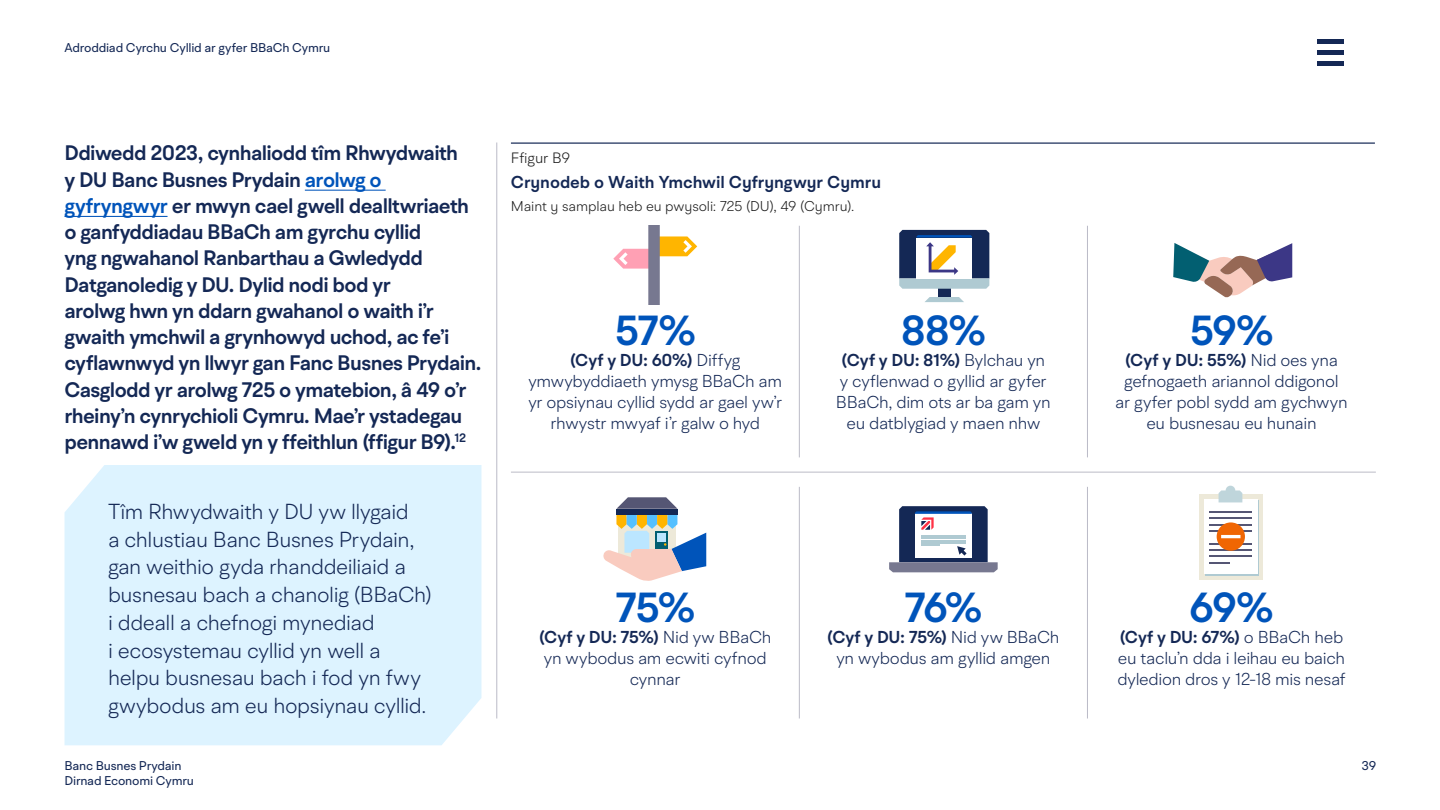
<style>
.page{position:relative;width:1440px;height:810px;background:#fff}
.page>*{position:absolute;margin:0;border:0;box-sizing:border-box;transform-origin:0 0}
.t1{font:600 42px "BR Hendrix";letter-spacing:-.05em;color:#0054ba}
.t2{font:300 21.75px/27.8px "BR Hendrix";letter-spacing:-.02em;color:#142855}
.t3{font:600 21px/26.2px "BR Hendrix";letter-spacing:-.03em;color:#142855}
.t4{font:300 17.25px/21px "BR Hendrix";letter-spacing:-.02em;color:#142855;text-align:center}
.t5{font:600 17.25px "BR Hendrix";letter-spacing:-.005em;color:#142855}
.t6{font:300 15px "BR Hendrix";letter-spacing:-.01em;color:#1a1a1a}
.t7{font:300 14.25px "BR Hendrix";letter-spacing:-.01em;color:#1a1a1a}
.t8{font:12.75px/15.3px "BR Hendrix";letter-spacing:-.02em;color:#142855}
.s1{color:#0054ba}
.s2{font-weight:600}
</style>
<div class="page">
<hr style="left:496px;top:142px;width:1px;height:576px;background:#bbbbc7">
<div style="left:1317px;top:39px;width:27px;height:5px;background:#142855"></div>
<div style="left:1317px;top:50px;width:27px;height:5px;background:#142855"></div>
<div style="left:1317px;top:61px;width:27px;height:5px;background:#142855"></div>
<hr style="left:511px;top:142px;width:864px;height:2px;background:#142855">
<svg style="left:1173px;top:243px;width:119px;height:55px"></svg>
<div style="left:1200px;top:495px;width:63px;height:85px;background:#ede9d9"></div>
<div style="left:1226px;top:486px;width:9px;height:9px;background:#bfd5db;border-radius:50%"></div>
<svg style="left:1205px;top:500px;width:54px;height:76px"></svg>
<div style="left:1204px;top:499px;width:53px;height:75px;background:#fff"></div>
<hr style="left:1209px;top:511px;width:42px;height:2px;background:#555674">
<hr style="left:1209px;top:518px;width:42px;height:1px;background:#555674">
<hr style="left:1209px;top:524px;width:42px;height:1px;background:#555674">
<hr style="left:1209px;top:530px;width:42px;height:2px;background:#555674">
<hr style="left:1209px;top:543px;width:42px;height:1px;background:#555674">
<hr style="left:1209px;top:549px;width:42px;height:2px;background:#555674">
<hr style="left:1209px;top:556px;width:42px;height:1px;background:#555674">
<svg style="left:1209px;top:562px;width:20px;height:1px"></svg>
<svg style="left:1219px;top:490px;width:23px;height:12px"></svg>
<svg style="left:1217px;top:522px;width:28px;height:29px"></svg>
<div style="left:938px;top:289px;width:13px;height:8px;background:#142855"></div>
<svg style="left:925px;top:297px;width:39px;height:5px"></svg>
<svg style="left:899px;top:230px;width:90px;height:59px"></svg>
<svg style="left:889px;top:506px;width:109px;height:66px"></svg>
<svg style="left:613px;top:226px;width:84px;height:79px"></svg>
<svg style="left:603px;top:497px;width:103px;height:84px"></svg>
<hr style="left:1087px;top:226px;width:1px;height:231px;background:#bbbbc7">
<hr style="left:1087px;top:487px;width:1px;height:231px;background:#bbbbc7">
<hr style="left:799px;top:226px;width:1px;height:231px;background:#bbbbc7">
<hr style="left:799px;top:487px;width:1px;height:231px;background:#bbbbc7">
<hr style="left:511px;top:472px;width:865px;height:1px;background:#bbbbc7">
<hr style="left:305px;top:190px;width:81px;height:1px;background:#0054ba">
<hr style="left:64px;top:216px;width:104px;height:1px;background:#0054ba">
<div style="left:65px;top:465px;width:416px;height:280px;background:#ddf3ff"></div>
<p class="t8" style="left:64px;top:40px;width:267px">Adroddiad Cyrchu Cyllid ar gyfer BBaCh Cymru</p>
<p class="t3" style="left:64px;top:140px;width:419px">Ddiwedd 2023, cynhaliodd tîm Rhwydwaith<br>y DU Banc Busnes Prydain <span class="s1">arolwg o gyfryngwyr</span> er mwyn cael gwell dealltwriaeth o ganfyddiadau BBaCh am gyrchu cyllid<br>yng ngwahanol Ranbarthau a Gwledydd Datganoledig y DU. Dylid nodi bod yr<br>arolwg hwn yn ddarn gwahanol o waith i’r gwaith ymchwil a grynhowyd uchod, ac fe’i cyflawnwyd yn llwyr gan Fanc Busnes Prydain.<br>Casglodd yr arolwg 725 o ymatebion, â 49 o’r rheiny’n cynrychioli Cymru. Mae’r ystadegau pennawd i’w gweld yn y ffeithlun (ffigur B9).<sup>12</sup></p>
<p class="t2" style="left:108px;top:497px;width:326px">Tîm Rhwydwaith y DU yw llygaid<br>a chlustiau Banc Busnes Prydain, gan weithio gyda rhanddeiliaid a busnesau bach a chanolig (BBaCh) i ddeall a chefnogi mynediad<br>i ecosystemau cyllid yn well a helpu busnesau bach i fod yn fwy gwybodus am eu hopsiynau cyllid.</p>
<p class="t8" style="left:64px;top:758px;width:131px">Banc Busnes Prydain<br>Dirnad Economi Cymru</p>
<p class="t6" style="left:511px;top:148px;width:61px">Ffigur B9</p>
<p class="t5" style="left:511px;top:171px;width:372px">Crynodeb o Waith Ymchwil Cyfryngwyr Cymru</p>
<p class="t7" style="left:511px;top:197px;width:345px">Maint y samplau heb eu pwysoli: 725 (DU), 49 (Cymru).</p>
<h1 class="t1" style="left:615px;top:305px;width:83px">57%</h1>
<p class="t4" style="left:528px;top:350px;width:255px"><span class="s2">(Cyf y DU: 60%)</span> Diffyg ymwybyddiaeth ymysg BBaCh am yr opsiynau cyllid sydd ar gael yw’r rhwystr mwyaf i’r galw o hyd</p>
<h1 class="t1" style="left:901px;top:305px;width:87px">88%</h1>
<p class="t4" style="left:836px;top:350px;width:216px"><span class="s2">(Cyf y DU: 81%)</span> Bylchau yn y cyflenwad o gyllid ar gyfer<br>BBaCh, dim ots ar ba gam yn eu datblygiad y maen nhw</p>
<h1 class="t1" style="left:615px;top:581px;width:81px">75%</h1>
<p class="t4" style="left:539px;top:627px;width:234px"><span class="s2">(Cyf y DU: 75%)</span> Nid yw BBaCh yn wybodus am ecwiti cyfnod cynnar</p>
<h1 class="t1" style="left:904px;top:581px;width:80px">76%</h1>
<p class="t4" style="left:827px;top:627px;width:234px"><span class="s2">(Cyf y DU: 75%)</span> Nid yw BBaCh yn wybodus am gyllid amgen</p>
<h1 class="t1" style="left:1189px;top:305px;width:86px">59%</h1>
<p class="t4" style="left:1115px;top:350px;width:234px"><span class="s2">(Cyf y DU: 55%)</span> Nid oes yna gefnogaeth ariannol ddigonol ar gyfer pobl sydd am gychwyn eu busnesau eu hunain</p>
<h1 class="t1" style="left:1189px;top:581px;width:86px">69%</h1>
<p class="t4" style="left:1117px;top:627px;width:230px;text-align:left"><span class="s2">(Cyf y DU: 67%)</span> o BBaCh heb eu taclu’n dda i leihau eu baich dyledion dros y 12-18 mis nesaf</p>
<p class="t8" style="left:1362px;top:758px;width:16px">39</p>
</div>
